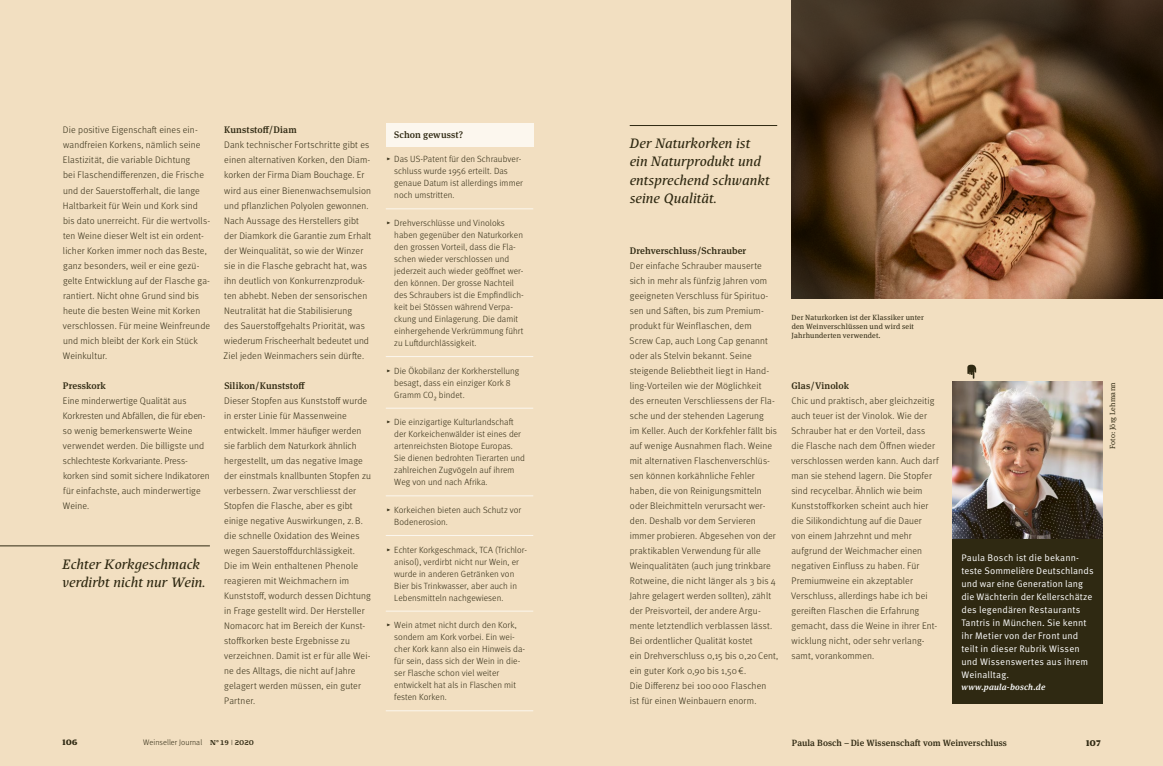
<style>
.page{position:relative;width:1163px;height:766px;background:#fff}
.page>*{position:absolute;margin:0;border:0;box-sizing:border-box;transform-origin:0 0}
.t1{font:italic 15px/18px "Pagewalker";color:#2f2912}
.t2{font:300 9.5px/15px "Meta OT";letter-spacing:.015em;color:#2f2912}
.t3{font:9.5px/13px "Meta OT Norm";letter-spacing:.01em;color:#fff}
.t4{font:500 9.5px "Meta Serif OT";letter-spacing:.01em;color:#2f2912}
.t5{font:900 9.5px "Pagewalker";color:#2f2912}
.t6{font:300 9px/12px "Meta OT";letter-spacing:.01em;color:#2f2912}
.t7{font:500 9px "Meta Serif OT";letter-spacing:.01em;color:#2f2912}
.t8{font:900 9px "Pagewalker";color:#2f2912}
.t9{font:italic 500 8.7px "Meta Serif OT";letter-spacing:.02em;color:#fff}
.t10{font:300 8px "Meta OT";letter-spacing:.01em;color:#2f2912}
.t11{font:7.5px/9px "Meta Serif OT";letter-spacing:.025em;color:#2f2912}
.s1{font-family:"Pagewalker";font-weight:700;font-size:7.8px}
.s2{font-family:"Pagewalker";font-weight:400}
.s3{font-family:"Pagewalker";font-weight:700}
</style>
<div class="page">
<div style="left:0;top:0;width:1162px;height:765px;background:#f2dfc1"></div>
<div style="left:386px;top:123px;width:147px;height:23px;background:#fcf7ee"></div>
<hr style="left:386px;top:208px;width:147px;height:1px;background:#fcf7ee">
<hr style="left:386px;top:356px;width:147px;height:1px;background:#fcf7ee">
<hr style="left:386px;top:407px;width:147px;height:1px;background:#fcf7ee">
<hr style="left:386px;top:495px;width:147px;height:1px;background:#fcf7ee">
<hr style="left:386px;top:535px;width:147px;height:1px;background:#fcf7ee">
<hr style="left:386px;top:610px;width:147px;height:1px;background:#fcf7ee">
<hr style="left:386px;top:710px;width:147px;height:1px;background:#fcf7ee">
<div style="left:952px;top:538px;width:150px;height:165px;background:#2f2912"></div>
<svg style="left:967px;top:373px;width:8px;height:5px"></svg>
<img style="left:952px;top:381px;width:150px;height:157px">
<hr style="left:629px;top:125px;width:148px;height:1px;background:#2f2912">
<hr style="left:0;top:545px;width:210px;height:1px;background:#2f2912">
<svg style="left:791px;top:0;width:371px;height:299px;background:#312316"></svg>
<img style="left:791px;top:18px;width:371px;height:355px;border-radius:50%">
<p class="t2" style="left:63px;top:123px;width:149px">Die positive Eigenschaft eines ein&shy;wandfreien Korkens, nämlich seine Elastizität, die variable Dichtung<br>bei Flaschendifferenzen, die Frische und der Sauerstofferhalt, die lange Haltbarkeit für Wein und Kork sind bis dato unerreicht. Für die wertvolls&shy;ten Weine dieser Welt ist ein ordent&shy;licher Korken immer noch das Beste, ganz besonders, weil er eine gezü&shy;gelte Entwicklung auf der Flasche ga&shy;rantiert. Nicht ohne Grund sind bis heute die besten Weine mit Korken verschlossen. Für meine Weinfreunde und mich bleibt der Kork ein Stück Weinkultur.</p>
<p class="t4" style="left:63px;top:379px;width:44px">Presskork</p>
<p class="t2" style="left:63px;top:393px;width:148px">Eine minderwertige Qualität aus<br>Korkresten und Abfällen, die für eben&shy;so wenig bemerkenswerte Weine verwendet werden. Die billigste und schlechteste Korkvariante. Press&shy;korken sind somit sichere Indikatoren für einfachste, auch minderwertige<br>Weine.</p>
<h1 class="t1" style="left:62px;top:555px;width:144px">Echter Korkgeschmack verdirbt nicht nur Wein.</h1>
<p class="t4" style="left:224px;top:124px;width:74px">Kunststoff/Diam</p>
<p class="t2" style="left:223px;top:138px;width:149px">Dank technischer Fortschritte gibt es einen alternativen Korken, den Diam&shy;korken der Firma Diam Bouchage. Er wird aus einer Bienenwachsemulsion und pflanzlichen Polyolen gewonnen.<br>Nach Aussage des Herstellers gibt der Diamkork die Garantie zum Erhalt der Weinqualität, so wie der Winzer sie in die Flasche gebracht hat, was ihn deutlich von Konkurrenzproduk&shy;ten abhebt. Neben der sensorischen Neutralität hat die Stabilisierung<br>des Sauerstoffgehalts Priorität, was wiederum Frischeerhalt bedeutet und Ziel jeden Weinmachers sein dürfte.</p>
<p class="t4" style="left:224px;top:379px;width:82px">Silikon/Kunststoff</p>
<p class="t2" style="left:224px;top:393px;width:149px">Dieser Stopfen aus Kunststoff wurde in erster Linie für Massenweine entwickelt. Immer häufiger werden sie farblich dem Naturkork ähnlich hergestellt, um das negative Image der einstmals knallbunten Stopfen zu verbessern. Zwar verschliesst der Stopfen die Flasche, aber es gibt einige negative Auswirkungen, z. B. die schnelle Oxidation des Weines wegen Sauerstoffdurchlässigkeit.<br>Die im Wein enthaltenen Phenole reagieren mit Weichmachern im Kunststoff, wodurch dessen Dichtung in Frage gestellt wird. Der Hersteller Nomacorc hat im Bereich der Kunst&shy;stoffkorken beste Ergebnisse zu verzeichnen. Damit ist er für alle Wei&shy;ne des Alltags, die nicht auf Jahre gelagert werden müssen, ein guter Partner.</p>
<p class="t4" style="left:394px;top:129px;width:70px">Schon gewusst?</p>
<p class="t6" style="left:394px;top:153px;width:130px;text-indent:-8px">▸ Das US-Patent für den Schraubver&shy;schluss wurde 1956 erteilt. Das genaue Datum ist allerdings immer noch umstritten.</p>
<p class="t6" style="left:394px;top:217px;width:131px;text-indent:-8px">▸ Drehverschlüsse und Vinoloks haben gegenüber den Naturkorken den grossen Vorteil, dass die Fla&shy;schen wieder verschlossen und jederzeit auch wieder geöffnet wer&shy;den können. Der grosse Nachteil des Schraubers ist die Empfindlich&shy;keit bei Stössen während Verpa&shy;ckung und Einlagerung. Die damit einhergehende Verkrümmung führt zu Luftdurchlässigkeit.</p>
<p class="t6" style="left:394px;top:364px;width:126px;text-indent:-8px">▸ Die Ökobilanz der Korkherstellung besagt, dass ein einziger Kork 8<br>Gramm CO₂ bindet.</p>
<p class="t6" style="left:394px;top:416px;width:132px;text-indent:-8px">▸ Die einzigartige Kulturlandschaft der Korkeichenwälder ist eines der artenreichsten Biotope Europas.<br>Sie dienen bedrohten Tierarten und zahlreichen Zugvögeln auf ihrem Weg von und nach Afrika.</p>
<p class="t6" style="left:394px;top:504px;width:128px;text-indent:-8px">▸ Korkeichen bieten auch Schutz vor<br>Bodenerosion.</p>
<p class="t6" style="left:394px;top:543px;width:133px;text-indent:-8px">▸ Echter Korkgeschmack, TCA (Trichlor&shy;anisol), verdirbt nicht nur Wein, er wurde in anderen Getränken von Bier bis Trinkwasser, aber auch in Lebensmitteln nachgewiesen.</p>
<p class="t6" style="left:394px;top:619px;width:132px;text-indent:-8px">▸ Wein atmet nicht durch den Kork, sondern am Kork vorbei. Ein wei&shy;cher Kork kann also ein Hinweis da&shy;für sein, dass sich der Wein in die&shy;ser Flasche schon viel weiter entwickelt hat als in Flaschen mit festen Korken.</p>
<h1 class="t1" style="left:629px;top:135px;width:141px">Der Naturkorken ist ein Naturprodukt und entsprechend schwankt seine Qualität.</h1>
<p class="t4" style="left:629px;top:244px;width:118px">Drehverschluss/Schrauber</p>
<p class="t2" style="left:629px;top:258px;width:150px">Der einfache Schrauber mauserte sich in mehr als fünfzig Jahren vom geeigneten Verschluss für Spirituo&shy;sen und Säften, bis zum Premium&shy;produkt für Weinflaschen, dem<br>Screw Cap, auch Long Cap genannt oder als Stelvin bekannt. Seine steigende Beliebtheit liegt in Hand&shy;ling-Vorteilen wie der Möglichkeit<br>des erneuten Verschliessens der Fla&shy;sche und der stehenden Lagerung<br>im Keller. Auch der Korkfehler fällt bis auf wenige Ausnahmen flach. Weine mit alternativen Flaschenverschlüs&shy;sen können korkähnliche Fehler haben, die von Reinigungsmitteln oder Bleichmitteln verursacht wer&shy;den. Deshalb vor dem Servieren immer probieren. Abgesehen von der praktikablen Verwendung für alle Weinqualitäten (auch jung trinkbare Rotweine, die nicht länger als 3 bis 4<br>Jahre gelagert werden sollten), zählt der Preisvorteil, der andere Argu&shy;mente letztendlich verblassen lässt.<br>Bei ordentlicher Qualität kostet<br>ein Drehverschluss 0,15 bis 0,20 Cent, ein guter Kork 0,90 bis 1,50€.<br>Die Differenz bei 100 000 Flaschen<br>ist für einen Weinbauern enorm.</p>
<p class="t11" style="left:791px;top:312px;width:134px">Der Naturkorken ist der Klassiker unter den Weinverschlüssen und wird seit<br>Jahrhunderten verwendet.</p>
<p class="t4" style="left:791px;top:379px;width:59px">Glas/Vinolok</p>
<p class="t2" style="left:791px;top:393px;width:149px">Chic und praktisch, aber gleichzeitig auch teuer ist der Vinolok. Wie der Schrauber hat er den Vorteil, dass die Flasche nach dem Öffnen wieder verschlossen werden kann. Auch darf man sie stehend lagern. Die Stopfer sind recycelbar. Ähnlich wie beim Kunststoffkorken scheint auch hier die Silikondichtung auf die Dauer<br>von einem Jahrzehnt und mehr aufgrund der Weichmacher einen negativen Einfluss zu haben. Für Premiumweine ein akzeptabler Verschluss, allerdings habe ich bei gereiften Flaschen die Erfahrung gemacht, dass die Weine in ihrer Ent&shy;wicklung nicht, oder sehr verlang&shy;samt, vorankommen.</p>
<p class="t11" style="left:1107px;top:449px;width:68px;rotate:-90deg">Foto: Jörg Lehmann</p>
<p class="t3" style="left:961px;top:551px;width:134px">Paula Bosch ist die bekann&shy;teste Sommelière Deutschlands und war eine Generation lang die Wächterin der Kellerschätze des legendären Restaurants<br>Tantris in München. Sie kennt ihr Metier von der Front und teilt in dieser Rubrik Wissen und Wissenswertes aus ihrem<br>Weinalltag.</p>
<p class="t9" style="left:961px;top:681px;width:85px">www.paula-bosch.de</p>
<p class="t8" style="left:62px;top:736px;width:17px">106</p>
<p class="t10" style="left:143px;top:737px;width:112px">Weinseller Journal <span class="s1">N° 19</span> <span class="s2">|</span> <span class="s3">2020</span></p>
<p class="t7" style="left:791px;top:736px;width:216px">Paula Bosch – Die Wissenschaft vom Weinverschluss</p>
<p class="t5" style="left:1085px;top:736px;width:16px">107</p>
</div>
